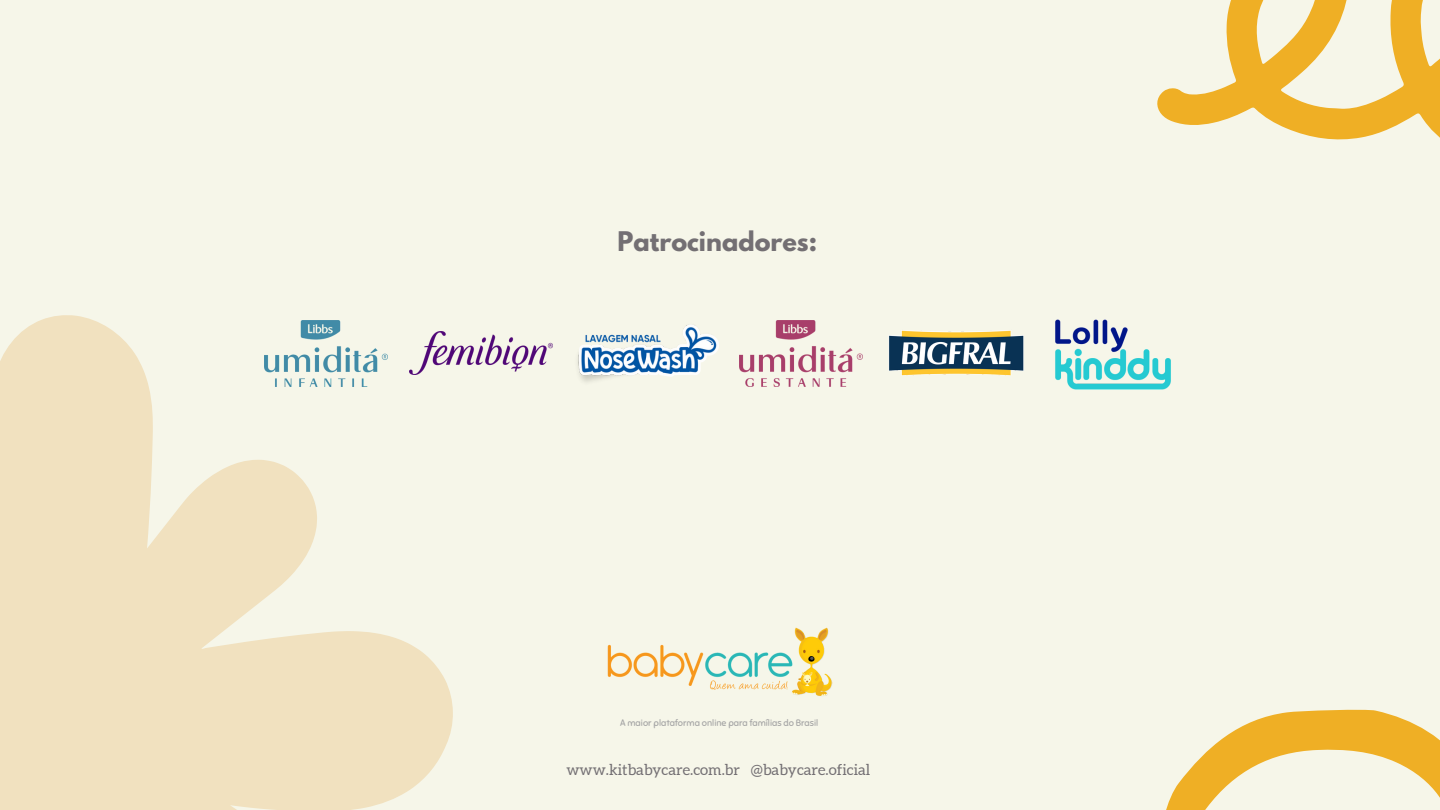
<style>
.page{position:relative;width:1440px;height:810px;background:#f6f6e9}
.page>*{position:absolute;margin:0;border:0;box-sizing:border-box;transform-origin:0 0}
.t1{font:700 24px "League Spartan";color:#736f73}
.t2{font:15.1px "Aleo";color:#736f73}
.t3{font:9.2px "Sniglet";color:#a6a6a6}
</style>
<div class="page">
<img style="left:607px;top:627px;width:226px;height:69px">
<svg style="left:1166px;top:709px;width:274px;height:101px"></svg>
<svg style="left:0;top:315px;width:453px;height:495px;fill:#f1e1bf"></svg>
<svg style="left:1157px;top:0;width:283px;height:140px"></svg>
<img style="left:889px;top:330px;width:135px;height:46px">
<img style="left:410px;top:332px;width:142px;height:43px">
<img style="left:577px;top:325px;width:141px;height:57px">
<img style="left:740px;top:320px;width:122px;height:66px">
<img style="left:264px;top:320px;width:123px;height:66px">
<img style="left:1055px;top:319px;width:116px;height:71px">
<p class="t1" style="left:618px;top:229px;width:201px">Patrocinadores:</p>
<p class="t3" style="left:620px;top:717px;width:200px">A maior plataforma online para famílias do Brasil</p>
<p class="t2" style="left:566px;top:763px;width:175px">www.kitbabycare.com.br</p>
<p class="t2" style="left:751px;top:763px;width:121px">@babycare.oficial</p>
</div>
